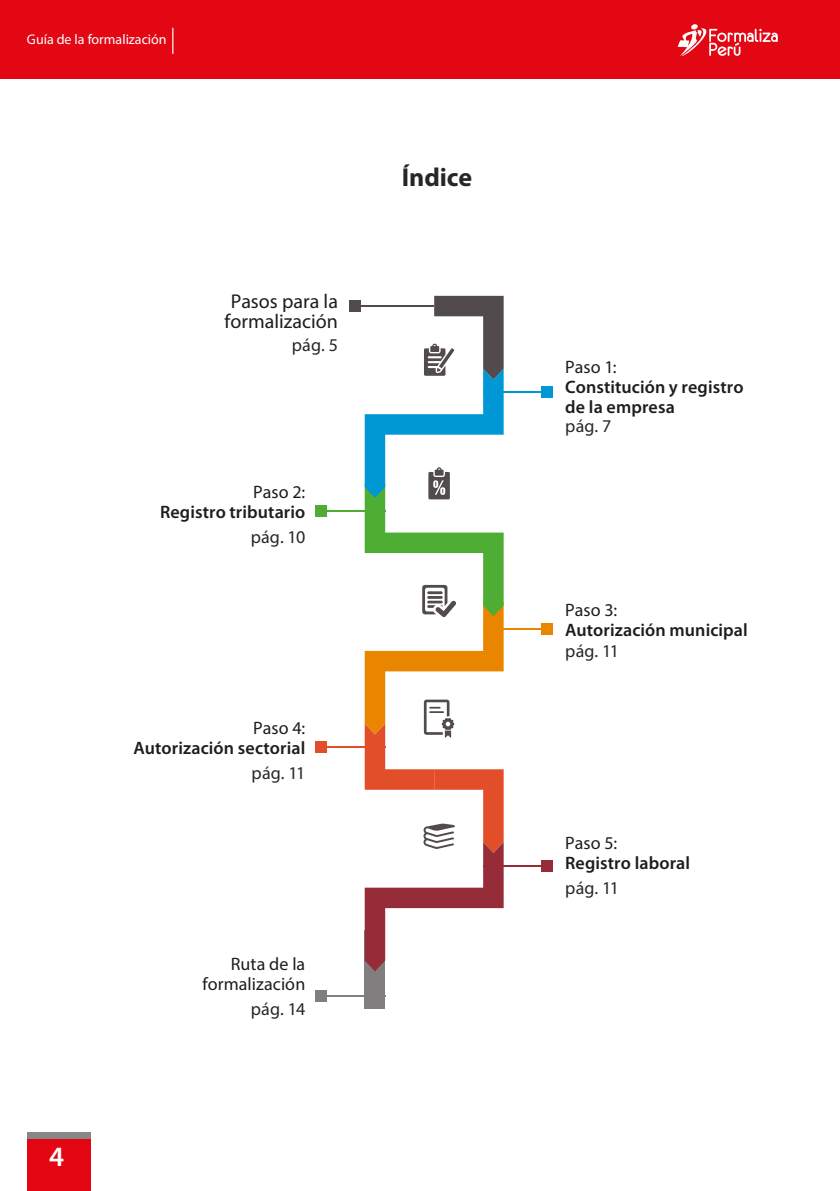
<style>
.page{position:relative;width:840px;height:1191px;background:#fff}
.page>*{position:absolute;margin:0;border:0;box-sizing:border-box;transform-origin:0 0}
.t1{font:600 28px "Myriad Pro";color:#fff}
.t2{font:700 26px "Myriad Pro";letter-spacing:-.005em;color:#272726}
.t3{font:20px/20px "Myriad Pro";color:#1d1e1b;text-align:center}
.t4{font:600 18px/20px "Myriad Pro";letter-spacing:.005em;color:#1d1e1b}
.t5{font:18px/20px "Myriad Pro";letter-spacing:.005em;color:#1d1e1b;text-align:right}
.t6{font:18px "Myriad Pro";letter-spacing:.005em;color:#272726}
.t7{font:14px "Myriad Pro";color:#fff}
</style>
<div class="page">
<div style="left:0;top:0;width:839px;height:78px;background:#e30613"></div>
<svg style="left:172px;top:28px;width:1px;height:26px"></svg>
<svg style="left:690px;top:24px;width:7px;height:6px"></svg>
<svg style="left:677px;top:27px;width:100px;height:29px"></svg>
<div style="left:27px;top:1138px;width:64px;height:53px;background:#e30613"></div>
<div style="left:27px;top:1132px;width:64px;height:6px;background:#878787"></div>
<hr style="left:321px;top:747px;width:64px;height:1px;background:#e24e29">
<div style="left:315px;top:741px;width:11px;height:12px;background:#e24e29"></div>
<hr style="left:483px;top:628px;width:64px;height:1px;background:#ea8500">
<div style="left:541px;top:623px;width:12px;height:12px;background:#ea8500"></div>
<hr style="left:321px;top:510px;width:64px;height:1px;background:#4ead33">
<div style="left:315px;top:505px;width:11px;height:11px;background:#4ead33"></div>
<hr style="left:483px;top:392px;width:64px;height:1px;background:#0097d5">
<div style="left:541px;top:386px;width:12px;height:12px;background:#0097d5"></div>
<hr style="left:355px;top:305px;width:79px;height:2px;background:#514b4d">
<div style="left:349px;top:300px;width:12px;height:12px;background:#514b4d"></div>
<hr style="left:321px;top:995px;width:64px;height:1px;background:#827d7f">
<div style="left:315px;top:990px;width:11px;height:11px;background:#827d7f"></div>
<hr style="left:483px;top:865px;width:64px;height:1px;background:#962c38">
<div style="left:541px;top:860px;width:12px;height:11px;background:#962c38"></div>
<div style="left:364px;top:931px;width:21px;height:78px;background:#827d7f"></div>
<svg style="left:364px;top:296px;width:139px;height:675px"></svg>
<p class="t7" style="left:27px;top:31px;width:141px">Guía de la formalización</p>
<p class="t3" style="left:224px;top:291px;width:115px">Pasos para la formalización</p>
<p class="t6" style="left:291px;top:334px;width:48px">pág. 5</p>
<p class="t5" style="left:253px;top:482px;width:53px">Paso 2:</p>
<p class="t4" style="left:160px;top:501px;width:147px">Registro tributario</p>
<p class="t6" style="left:250px;top:525px;width:56px">pág. 10</p>
<h2 class="t2" style="left:401px;top:160px;width:72px">Índice</h2>
<h1 class="t1" style="left:49px;top:1138px;width:17px">4</h1>
<p class="t5" style="left:253px;top:718px;width:54px">Paso 4:</p>
<p class="t4" style="left:133px;top:737px;width:173px">Autorización sectorial</p>
<p class="t6" style="left:251px;top:761px;width:55px">pág. 11</p>
<p class="t5" style="left:202px;top:954px;width:104px">Ruta de la formalización</p>
<p class="t6" style="left:251px;top:997px;width:56px">pág. 14</p>
<p class="t5" style="left:565px;top:356px;width:53px">Paso 1:</p>
<p class="t4" style="left:565px;top:376px;width:180px">Constitución y registro de la empresa</p>
<p class="t6" style="left:565px;top:415px;width:48px">pág. 7</p>
<p class="t5" style="left:565px;top:600px;width:53px">Paso 3:</p>
<p class="t4" style="left:565px;top:620px;width:184px">Autorización municipal</p>
<p class="t6" style="left:565px;top:639px;width:55px">pág. 11</p>
<p class="t5" style="left:565px;top:833px;width:53px">Paso 5:</p>
<p class="t4" style="left:565px;top:853px;width:126px">Registro laboral</p>
<p class="t6" style="left:565px;top:877px;width:55px">pág. 11</p>
</div>
